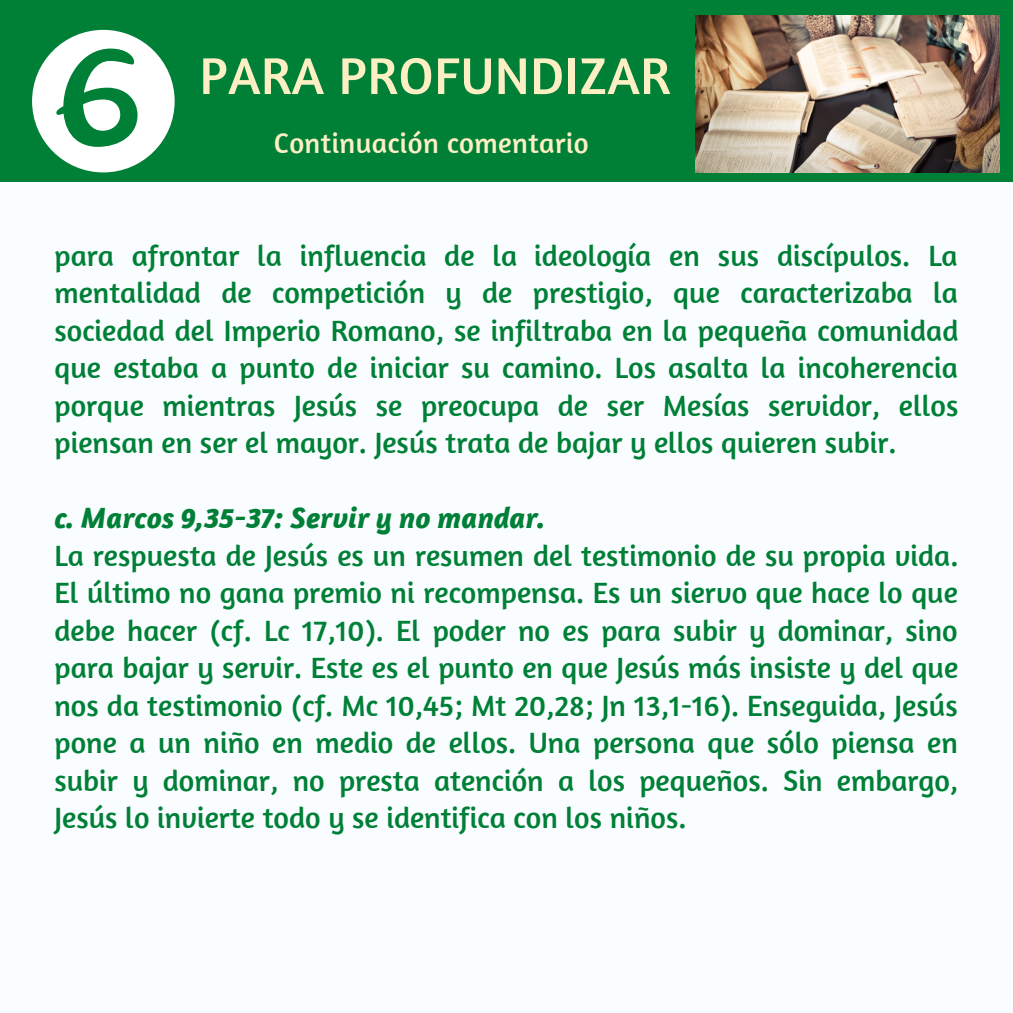
<style>
.page{position:relative;width:1013px;height:1013px;background:#fff}
.page>*{position:absolute;margin:0;border:0;box-sizing:border-box;transform-origin:0 0}
.t1{font:52.5px "Amaranth";letter-spacing:.015em;color:#fdefc4}
.t2{font:30px/37.5px "Amaranth";color:#008037;text-align:justify}
.t3{font:italic 700 30px "Amaranth";color:#008037}
.t4{font:28.75px "Amaranth";letter-spacing:.015em;color:#fdefc4}
</style>
<div class="page">
<div style="left:0;top:0;width:1012px;height:1012px;background:#008037"></div>
<div style="left:0;top:183px;width:1012px;height:829px;background:#fafdff"></div>
<svg style="left:32px;top:30px;width:143px;height:142px"></svg>
<img style="left:695px;top:15px;width:304px;height:158px">
<p class="t1" style="left:200px;top:43px;width:472px">PARA PROFUNDIZAR</p>
<p class="t4" style="left:274px;top:124px;width:316px">Continuación comentario</p>
<p class="t2" style="left:54px;top:236px;width:905px">para afrontar la influencia de la ideología en sus discípulos. La mentalidad de competición y de prestigio, que caracterizaba la sociedad del Imperio Romano, se infiltraba en la pequeña comunidad que estaba a punto de iniciar su camino. Los asalta la incoherencia porque mientras Jesús se preocupa de ser Mesías servidor, ellos piensan en ser el mayor. Jesús trata de bajar y ellos quieren subir.</p>
<p class="t3" style="left:54px;top:499px;width:493px">c. Marcos 9,35-37: Servir y no mandar.</p>
<p class="t2" style="left:54px;top:536px;width:905px">La respuesta de Jesús es un resumen del testimonio de su propia vida.<br>El último no gana premio ni recompensa. Es un siervo que hace lo que debe hacer (cf. Lc 17,10). El poder no es para subir y dominar, sino para bajar y servir. Este es el punto en que Jesús más insiste y del que nos da testimonio (cf. Mc 10,45; Mt 20,28; Jn 13,1-16). Enseguida, Jesús pone a un niño en medio de ellos. Una persona que sólo piensa en subir y dominar, no presta atención a los pequeños. Sin embargo, Jesús lo invierte todo y se identifica con los niños.</p>
</div>
